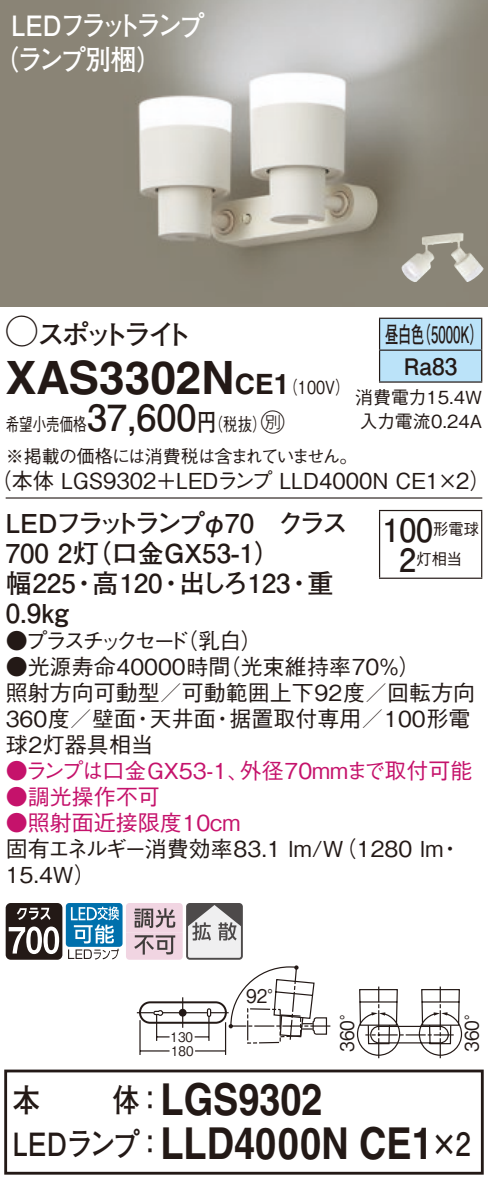
<style>
.page{position:relative;width:488px;height:1186px;background:#fff}
.page>*{position:absolute;margin:0;border:0;box-sizing:border-box;transform-origin:0 0}
.t1{font:700 46px "Helvetica LT Std";color:#231916}
.t2{font:700 44px "Helvetica LT Std";color:#231916;scale:.86 1}
.t3{font:700 36px "Futo Go B101 Pro";color:#231916}
.t4{font:700 32px "Futo Go B101 Pro";color:#231916;scale:.85 1}
.t5{font:700 32px "Futo Go B101 Pro";color:#231916;scale:.95 1}
.t6{font:700 32px "Futo Go B101 Pro";color:#231916;scale:.86 1}
.t7{font:700 28px/34px "Futo Go B101 Pro";letter-spacing:-.12em;color:#fff;scale:.9 1}
.t8{font:700 28px "Futo Go B101 Pro";letter-spacing:-.195em;color:#231916}
.t9{font:700 28px "Helvetica LT Std";color:#231916}
.t10{font:700 26px/30px "Futo Go B101 Pro";color:#231916}
.t11{font:700 26px "Futo Go B101 Pro";letter-spacing:-.145em;color:#231916}
.t12{font:24px "Ford Classification 1";color:#231916}
.t13{font:700 22.8px/32px "Futo Go B101 Pro";color:#231916;scale:.58 1}
.t14{font:500 22px/26px "Gothic BBB Pro";color:#231916}
.t15{font:500 22px "Gothic BBB Pro";color:#c5126b}
.t16{font:500 22px "Gothic BBB Pro";color:#231916;scale:.96 1}
.t17{font:500 22px "Gothic BBB Pro";letter-spacing:-.165em;color:#231916}
.t18{font:18.8px "Gothic BBB Pro Medium 90 pv RKSJ H";color:#231916;scale:.9 1}
.t19{font:500 18px/31.6px "Gothic BBB Pro";letter-spacing:-.04em;color:#231916;scale:.75 1}
.t20{font:500 18px/24px "Gothic BBB Pro";color:#231916}
.t21{font:500 18px "Gothic BBB Pro";color:#231916;scale:.8 1}
.t22{font:500 16px "Gothic BBB Pro";color:#231916;scale:.95 1}
.t23{font:13.2px/14px "Gothic BBB Pro Medium 90 pv RKSJ H";color:#231916;scale:.9 1}
.s1{font-family:"Ford Classification 1";font-weight:400;font-size:32px}
.s2{font-size:46px}
.s3{font-family:"Helvetica LT Std";font-weight:700;font-size:28px}
.s4{font-family:"Gothic BBB Pro";font-weight:500;font-size:18px}
.s5{font-family:"Futo Go B101 Pro";font-weight:700;font-size:24px}
.s6{font-family:"Helvetica LT Std";font-size:44px}
</style>
<div class="page">
<img style="left:0;top:0;width:488px;height:306px">
<img style="left:401px;top:232px;width:82px;height:50px">
<div style="left:380px;top:319px;width:101px;height:62px;background:#bbe3f9"></div>
<hr style="left:379px;top:317px;width:103px;height:2px;background:#231916">
<hr style="left:379px;top:319px;width:1px;height:30px;background:#231916">
<hr style="left:481px;top:319px;width:1px;height:30px;background:#231916">
<hr style="left:379px;top:349px;width:103px;height:2px;background:#231916">
<hr style="left:379px;top:351px;width:1px;height:30px;background:#231916">
<hr style="left:481px;top:351px;width:1px;height:30px;background:#231916">
<hr style="left:379px;top:381px;width:103px;height:2px;background:#231916">
<hr style="left:6px;top:497px;width:476px;height:1px;background:#231916">
<hr style="left:379px;top:511px;width:1px;height:66px;background:#231916">
<hr style="left:379px;top:510px;width:103px;height:1px;background:#231916">
<hr style="left:481px;top:511px;width:1px;height:66px;background:#231916">
<hr style="left:379px;top:577px;width:103px;height:2px;background:#231916">
<hr style="left:162px;top:1011px;width:45px;height:2px;background:#231916">
<hr style="left:182px;top:997px;width:1px;height:30px;background:#231916">
<hr style="left:139px;top:1020px;width:2px;height:34px;background:#231916">
<svg style="left:141px;top:1050px;width:28px;height:1px"></svg>
<div style="left:179px;top:1008px;width:7px;height:8px;background:#231916;border-radius:50%"></div>
<svg style="left:137px;top:1010px;width:32px;height:30px"></svg>
<div style="left:139px;top:1001px;width:88px;height:22px;border:2px solid #231916;border-radius:10px"></div>
<svg style="left:194px;top:965px;width:268px;height:93px"></svg>
<svg style="left:6px;top:903px;width:56px;height:56px"></svg>
<div style="left:66px;top:902px;width:56px;height:44px;background:#0070ac;border-radius:3px"></div>
<svg style="left:68px;top:906px;width:51px;height:53px"></svg>
<svg style="left:126px;top:903px;width:114px;height:56px"></svg>
<div style="left:186px;top:902px;width:57px;height:57px;border:2px solid #4d4a4a;border-radius:3px"></div>
<div style="left:4px;top:1069px;width:479px;height:105px;border:3px solid #231916"></div>
<p class="t7" style="left:-7px;top:5px;width:236px;text-indent:18px">LEDフラットランプ（ランプ別梱(</p>
<p class="t8" style="left:6px;top:312px;width:188px"><span class="s1">A</span>スポットライト</p>
<p class="t13" style="left:417px;top:315px;width:115px">（5000 (K</p>
<p class="t13" style="left:403px;top:315px;width:94px;text-indent:-19px">昼白色<br>Ra83</p>
<p class="t20" style="left:355px;top:383px;width:129px">消費電力15.4W入力電流0.24A</p>
<h1 class="t1" style="left:6px;top:349px;width:197px">XAS3302</h1>
<p class="t9" style="left:201px;top:367px;width:74px"><span class="s2">N</span>CE</p>
<p class="t21" style="left:274px;top:372px;width:96px">（<span class="s3">1</span> 100 (V</p>
<h3 class="t3" style="left:87px;top:389px;width:111px">37,600</h3>
<p class="t12" style="left:252px;top:410px;width:34px">C<span class="s4">）</span></p>
<p class="t21" style="left:197px;top:410px;width:70px">（<span class="s5">円</span>税抜</p>
<p class="t19" style="left:6px;top:406px;width:470px">希望小売価格<br>※掲載の価格には消費税は含まれていません。</p>
<p class="t16" style="left:-9px;top:463px;width:522px">（本体 LGS9302＋LEDランプ LLD4000N CE ×1 2(</p>
<p class="t11" style="left:6px;top:502px;width:343px">LEDフラットランプφ70　クラス</p>
<p class="t10" style="left:6px;top:534px;width:276px">700 （灯2 口金GX53-1(</p>
<p class="t10" style="left:307px;top:564px;width:27px">重</p>
<p class="t10" style="left:6px;top:564px;width:72px">幅225<br>0.9kg</p>
<p class="t10" style="left:92px;top:564px;width:72px">高120</p>
<p class="t10" style="left:179px;top:564px;width:113px">出しろ123</p>
<p class="t10" style="left:71px;top:564px;width:27px">・</p>
<p class="t10" style="left:158px;top:564px;width:27px">・</p>
<p class="t10" style="left:286px;top:564px;width:27px">・</p>
<p class="t14" style="left:176px;top:625px;width:88px">（乳白(</p>
<p class="t17" style="left:6px;top:623px;width:185px">●プラスチックセード</p>
<h3 class="t5" style="left:382px;top:504px;width:55px">100</h3>
<p class="t22" style="left:416px;top:546px;width:50px">灯相当</p>
<p class="t22" style="left:433px;top:516px;width:50px">形電球</p>
<h3 class="t5" style="left:399px;top:534px;width:19px">2</h3>
<p class="t14" style="left:219px;top:651px;width:203px">（光束維持率70％(</p>
<p class="t14" style="left:6px;top:651px;width:226px">●光源寿命40000時間</p>
<p class="t14" style="left:6px;top:677px;width:471px">照射方向可動型／可動範囲上下92度／回転方向</p>
<p class="t14" style="left:229px;top:703px;width:242px">据置取付専用／100形電</p>
<p class="t14" style="left:6px;top:703px;width:149px">360度／壁面球2灯器具相当</p>
<p class="t14" style="left:150px;top:703px;width:67px">天井面</p>
<p class="t14" style="left:132px;top:703px;width:24px">・</p>
<p class="t14" style="left:211px;top:703px;width:23px">・</p>
<p class="t15" style="left:6px;top:753px;width:245px">●ランプは口金GX53-1、</p>
<p class="t15" style="left:6px;top:779px;width:156px">●調光操作不可</p>
<p class="t15" style="left:6px;top:805px;width:236px">●照射面近接限度10cm</p>
<p class="t15" style="left:240px;top:753px;width:234px">外径70mmまで取付可能</p>
<p class="t14" style="left:6px;top:833px;width:439px">固有エネルギー消費効率83.1 lm （W/ 1280 lm<br>15.4W(</p>
<p class="t14" style="left:439px;top:833px;width:23px">・</p>
<p class="t18" style="left:246px;top:980px;width:44px">92°</p>
<p class="t23" style="left:171px;top:1028px;width:27px">130<br>180</p>
<p class="t18" style="left:332px;top:1051px;width:56px;rotate:-90deg">360°</p>
<p class="t18" style="left:456px;top:1051px;width:56px;rotate:-90deg">360°</p>
<h3 class="t4" style="left:13px;top:1074px;width:34px">本</h3>
<h3 class="t4" style="left:113px;top:1074px;width:62px">体：</h3>
<h2 class="t2" style="left:160px;top:1072px;width:190px">LGS9302</h2>
<h3 class="t4" style="left:13px;top:1118px;width:179px">LEDランプ：</h3>
<h2 class="t2" style="left:160px;top:1116px;width:294px">LLD4000N CE</h2>
<h3 class="t6" style="left:411px;top:1118px;width:70px">×<span class="s6">1</span> 2</h3>
</div>
